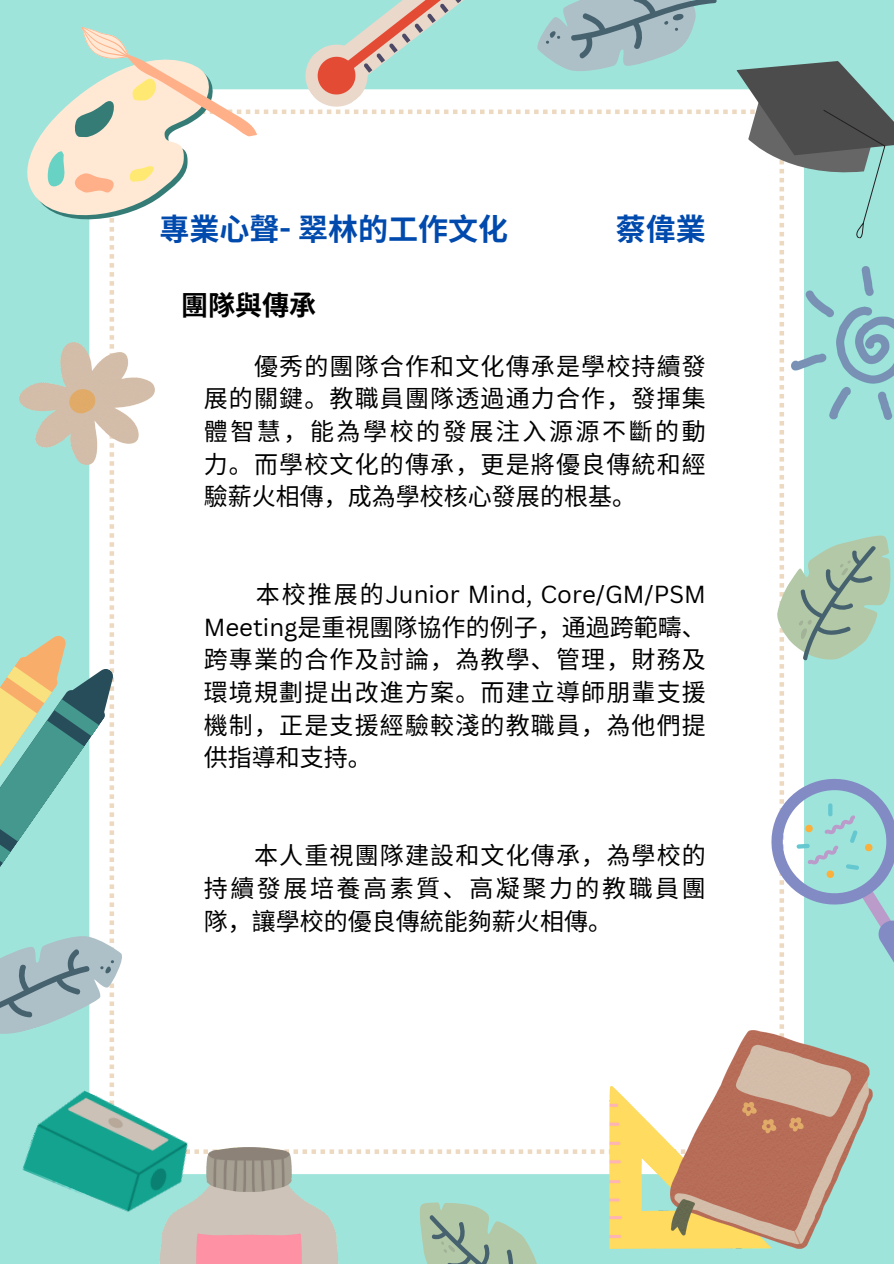
<style>
.page{position:relative;width:894px;height:1264px;background:#fff}
.page>*{position:absolute;margin:0;border:0;box-sizing:border-box;transform-origin:0 0}
.t1{font:700 30px "Noto Sans CJ Ksc";color:#004aad}
.t2{font:700 27px "Noto Sans CJ Ksc";color:#000}
.t3{font:24px/32.7px "Noto Sans CJ Ksc";letter-spacing:.05em;color:#000;text-align:justify}
.s1{font-family:"Canva Sans"}
</style>
<div class="page">
<div style="left:0;top:0;width:893px;height:1263px;background:#9fe4db"></div>
<div style="left:89px;top:89px;width:715px;height:1085px;background:#fff;border-radius:28px"></div>
<img style="left:609px;top:1086px;width:60px;height:162px">
<img style="left:669px;top:1030px;width:203px;height:218px">
<img style="left:19px;top:343px;width:135px;height:121px">
<img style="left:791px;top:266px;width:102px;height:153px">
<img style="left:22px;top:1079px;width:166px;height:133px">
<svg style="left:0;top:624px;width:114px;height:251px"></svg>
<svg style="left:27px;top:27px;width:230px;height:206px"></svg>
<svg style="left:771px;top:772px;width:122px;height:229px"></svg>
<svg style="left:293px;top:0;width:194px;height:114px"></svg>
<img style="left:159px;top:1147px;width:179px;height:116px">
<svg style="left:777px;top:506px;width:114px;height:172px"></svg>
<svg style="left:0;top:919px;width:122px;height:126px"></svg>
<svg style="left:526px;top:0;width:367px;height:242px"></svg>
<svg style="left:385px;top:1174px;width:173px;height:89px"></svg>
<p class="t1" style="left:159px;top:205px;width:350px">專業心聲<span class="s1">-</span> 翠林的工作文化</p>
<p class="t1" style="left:615px;top:205px;width:91px">蔡偉業</p>
<p class="t2" style="left:181px;top:283px;width:136px">團隊與傳承</p>
<h2 class="t3" style="left:204px;top:348px;width:503px;text-indent:50px">優秀的團隊合作和文化傳承是學校持續發展的關鍵。教職員團隊透過通力合作，發揮集體智慧，能為學校的發展注入源源不斷的動力。而學校文化的傳承，更是將優良傳統和經驗薪火相傳，成為學校核心發展的根基。</h2>
<p class="t3" style="left:204px;top:576px;width:503px;text-indent:52px">本校推展的<span class="s1">Junior Mind, Core/GM/PSM Meeting</span>是重視團隊協作的例子，通過跨範疇、跨專業的合作及討論，為教學、管理，財務及環境規劃提出改進方案。而建立導師朋輩支援機制，正是支援經驗較淺的教職員，為他們提供指導和支持。</p>
<p class="t3" style="left:204px;top:837px;width:503px;text-indent:50px">本人重視團隊建設和文化傳承，為學校的持續發展培養高素質、高凝聚力的教職員團隊，讓學校的優良傳統能夠薪火相傳。</p>
</div>
